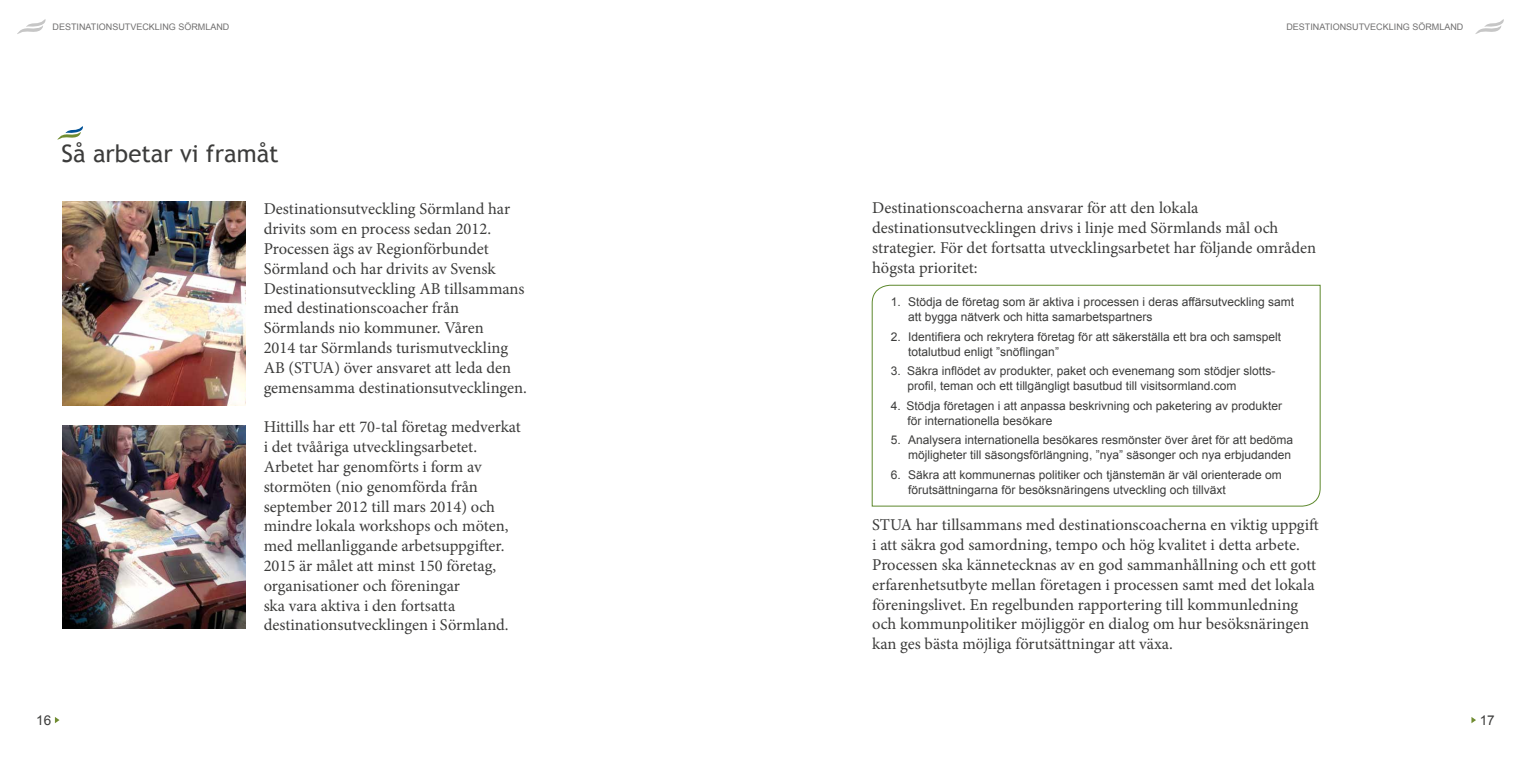
<style>
.page{position:relative;width:1531px;height:766px;background:#fff}
.page>*{position:absolute;margin:0;border:0;box-sizing:border-box;transform-origin:0 0}
.t1{font:24px "Trebuchet MS";color:#3c3c3b}
.t2{font:16.5px/19.8px "Minion Pro";color:#3c3c3b}
.t3{font:13.5px "Arial";color:#3c3c3b}
.t4{font:12px/15px "Arial";color:#3c3c3b}
.t5{font:9px "Arial";color:#706f6f}
</style>
<div class="page">
<svg style="left:55px;top:717px;width:5px;height:6px"></svg>
<svg style="left:1471px;top:717px;width:5px;height:6px"></svg>
<svg style="left:57px;top:126px;width:26px;height:14px"></svg>
<svg style="left:871px;top:284px;width:450px;height:222px"></svg>
<img style="left:63px;top:201px;width:183px;height:204px">
<img style="left:63px;top:425px;width:183px;height:203px">
<svg style="left:17px;top:19px;width:29px;height:15px"></svg>
<svg style="left:1475px;top:19px;width:29px;height:15px"></svg>
<p class="t5" style="left:53px;top:21px;width:178px">DESTINATIONSUTVECKLING SÖRMLAND</p>
<p class="t5" style="left:1286px;top:21px;width:178px">DESTINATIONSUTVECKLING SÖRMLAND</p>
<h1 class="t1" style="left:62px;top:140px;width:219px">Så arbetar vi framåt</h1>
<p class="t2" style="left:264px;top:199px;width:265px">Destinationsutveckling Sörmland har drivits som en process sedan 2012.<br>Processen ägs av Regionförbundet Sörmland och har drivits av Svensk Destinationsutveckling AB tillsammans med destinationscoacher från Sörmlands nio kommuner. Våren<br>2014 tar Sörmlands turismutveckling AB (STUA) över ansvaret att leda den gemensamma destinationsutvecklingen.</p>
<p class="t2" style="left:264px;top:417px;width:259px">Hittills har ett 70-tal företag medverkat i det tvååriga utvecklingsarbetet.<br>Arbetet har genomförts i form av stormöten (nio genomförda från september 2012 till mars 2014) och mindre lokala workshops och möten, med mellanliggande arbetsuppgifter.<br>2015 är målet att minst 150 företag, organisationer och föreningar<br>ska vara aktiva i den fortsatta destinationsutvecklingen i Sörmland.</p>
<p class="t2" style="left:872px;top:198px;width:445px">Destinationscoacherna ansvarar för att den lokala destinationsutvecklingen drivs i linje med Sörmlands mål och strategier. För det fortsatta utvecklingsarbetet har följande områden högsta prioritet:</p>
<p class="t4" style="left:908px;top:294px;width:387px;text-indent:-17px">1. Stödja de företag som är aktiva i processen i deras affärsutveckling samt att bygga nätverk och hitta samarbetspartners</p>
<p class="t4" style="left:908px;top:329px;width:374px;text-indent:-17px">2. Identifiera och rekrytera företag för att säkerställa ett bra och samspelt totalutbud enligt ”snöflingan”</p>
<p class="t4" style="left:907px;top:363px;width:369px;text-indent:-17px">3. Säkra inflödet av produkter, paket och evenemang som stödjer slotts&shy;profil, teman och ett tillgängligt basutbud till visitsormland.com</p>
<p class="t4" style="left:907px;top:398px;width:376px;text-indent:-17px">4. Stödja företagen i att anpassa beskrivning och paketering av produkter för internationella besökare</p>
<p class="t4" style="left:891px;top:432px;width:404px;text-align:right">5. Analysera internationella besökares resmönster över året för att bedöma möjligheter till säsongsförlängning, ”nya” säsonger och nya erbjudanden</p>
<p class="t4" style="left:908px;top:467px;width:375px;text-indent:-17px">6. Säkra att kommunernas politiker och tjänstemän är väl orienterade om förutsättningarna för besöksnäringens utveckling och tillväxt</p>
<p class="t2" style="left:872px;top:515px;width:448px">STUA har tillsammans med destinationscoacherna en viktig uppgift i att säkra god samordning, tempo och hög kvalitet i detta arbete.<br>Processen ska kännetecknas av en god sammanhållning och ett gott erfarenhetsutbyte mellan företagen i processen samt med det lokala föreningslivet. En regelbunden rapportering till kommunledning och kommunpolitiker möjliggör en dialog om hur besöksnäringen kan ges bästa möjliga förutsättningar att växa.</p>
<p class="t3" style="left:36px;top:711px;width:17px">16</p>
<p class="t3" style="left:1480px;top:711px;width:17px">17</p>
</div>
